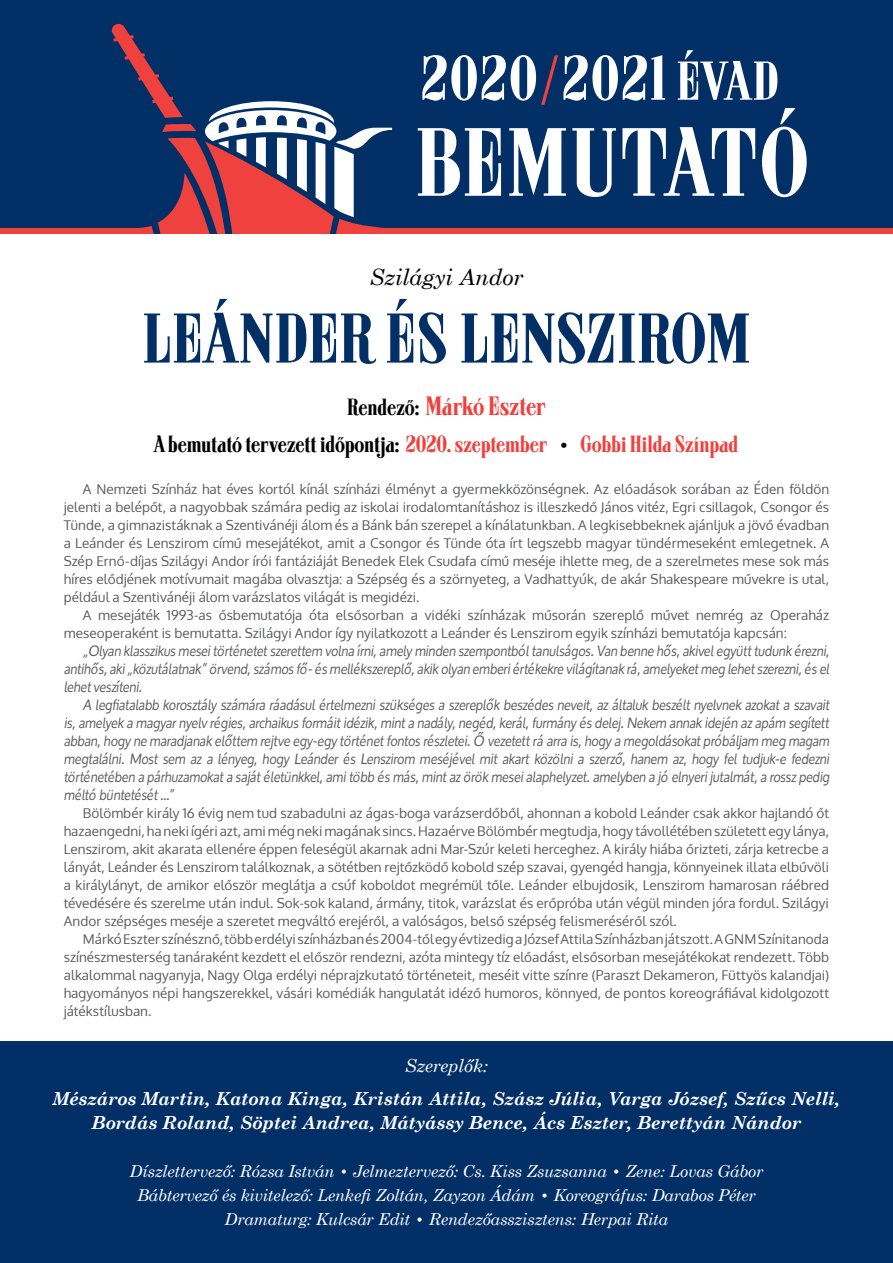
<style>
.page{position:relative;width:893px;height:1263px;background:#fff}
.page>*{position:absolute;margin:0;border:0;box-sizing:border-box;transform-origin:0 0}
.t1{font:93px "ARB08 Extreme Roman Leon";letter-spacing:.025em;color:#fff}
.t2{font:67.5px "ARB08 Extreme Roman Leon";letter-spacing:.01em;color:#022f66}
.t3{font:60px "ARB08 Extreme Roman Leon";letter-spacing:.03em;color:#fff}
.t4{font:25.5px "ARB08 Extreme Roman Leon";color:#ef413d}
.t5{font:22.5px "ARB08 Extreme Roman Leon";letter-spacing:-.005em;color:#ef413d}
.t6{font:italic 22.5px "Century Schoolbook";letter-spacing:-.005em;color:#000}
.t7{font:italic 700 18px/24px "Century Schoolbook";letter-spacing:-.01em;color:#fff;text-align:center}
.t8{font:italic 18px "Century Schoolbook";letter-spacing:-.005em;color:#fff}
.t9{font:italic 16.5px/24px "Century Schoolbook";letter-spacing:-.015em;color:#fff;text-align:center}
.t10{font:italic 14.25px/18px "Oxygen";letter-spacing:-.01em;color:#58595b;text-align:justify}
.t11{font:13.5px/18px "Oxygen";letter-spacing:.005em;color:#58595b;text-align:justify}
.s1{font-family:"Oxygen";font-weight:300;color:#ef413d}
.s2{font-size:52.5px}
.s3{font-size:22.5px;color:#000}
.s4{color:#000}
</style>
<div class="page">
<div style="left:0;top:0;width:893px;height:234px;background:#022f66"></div>
<div style="left:0;top:1042px;width:893px;height:221px;background:#022f66"></div>
<div style="left:0;top:229px;width:149px;height:12px;background:#ef413d"></div>
<svg style="left:110px;top:23px;width:282px;height:211px"></svg>
<div style="left:371px;top:229px;width:522px;height:12px;background:#ef413d"></div>
<div style="left:0;top:234px;width:893px;height:13px;background:#fff"></div>
<h3 class="t3" style="left:421px;top:43px;width:359px">2020<span class="s1">/</span>2021 <span class="s2">évad</span></h3>
<h1 class="t1" style="left:415px;top:108px;width:395px">bemutató</h1>
<h3 class="t6" style="left:370px;top:259px;width:155px">Szilágyi Andor</h3>
<h2 class="t2" style="left:142px;top:299px;width:610px">Leánder és Lenszirom</h2>
<h3 class="t4" style="left:347px;top:391px;width:200px"><span class="s3">Rendező:</span> Márkó Eszter</h3>
<h3 class="t5" style="left:155px;top:431px;width:585px"><span class="s4">A bemutató tervezett időpontja:</span> 2020. szeptember <span class="s4">•</span> Gobbi Hilda Színpad</h3>
<p class="t11" style="left:64px;top:481px;width:767px;text-indent:19px">A Nemzeti Színház hat éves kortól kínál színházi élményt a gyermekközönségnek. Az előadások sorában az Éden földön jelenti a belépőt, a nagyobbak számára pedig az iskolai irodalomtanításhoz is illeszkedő János vitéz, Egri csillagok, Csongor és Tünde, a gimnazistáknak a Szentivánéji álom és a Bánk bán szerepel a kínálatunkban. A legkisebbeknek ajánljuk a jövő évadban a Leánder és Lenszirom című mesejátékot, amit a Csongor és Tünde óta írt legszebb magyar tündérmeseként emlegetnek. A Szép Ernő-díjas Szilágyi Andor írói fantáziáját Benedek Elek Csudafa című meséje ihlette meg, de a szerelmetes mese sok más híres elődjének motívumait magába olvasztja: a Szépség és a szörnyeteg, a Vadhattyúk, de akár Shakespeare művekre is utal, például a Szentivánéji álom varázslatos világát is megidézi.</p>
<p class="t11" style="left:64px;top:606px;width:767px;text-indent:19px">A mesejáték 1993-as ősbemutatója óta elsősorban a vidéki színházak műsorán szereplő művet nemrég az Operaház meseoperaként is bemutatta. Szilágyi Andor így nyilatkozott a Leánder és Lenszirom egyik színházi bemutatója kapcsán:</p>
<p class="t10" style="left:64px;top:641px;width:767px;text-indent:19px">„Olyan klasszikus mesei történetet szerettem volna írni, amely minden szempontból tanulságos. Van benne hős, akivel együtt tudunk érezni, antihős, aki „közutálatnak” örvend, számos fő- és mellékszereplő, akik olyan emberi értékekre világítanak rá, amelyeket meg lehet szerezni, és el lehet veszíteni.</p>
<p class="t10" style="left:64px;top:695px;width:767px;text-indent:19px">A legfiatalabb korosztály számára ráadásul értelmezni szükséges a szereplők beszédes neveit, az általuk beszélt nyelvnek azokat a szavait is, amelyek a magyar nyelv régies, archaikus formáit idézik, mint a nadály, negéd, kerál, furmány és delej. Nekem annak idején az apám segített abban, hogy ne maradjanak előttem rejtve egy-egy történet fontos részletei. Ő vezetett rá arra is, hogy a megoldásokat próbáljam meg magam megtalálni. Most sem az a lényeg, hogy Leánder és Lenszirom meséjével mit akart közölni a szerző, hanem az, hogy fel tudjuk-e fedezni történetében a párhuzamokat a saját életünkkel, ami több és más, mint az örök mesei alaphelyzet. amelyben a jó elnyeri jutalmát, a rossz pedig méltó büntetését ...”</p>
<p class="t11" style="left:64px;top:805px;width:767px;text-indent:19px">Bölömbér király 16 évig nem tud szabadulni az ágas-boga varázserdőből, ahonnan a kobold Leánder csak akkor hajlandó őt hazaengedni, ha neki ígéri azt, ami még neki magának sincs. Hazaérve Bölömbér megtudja, hogy távollétében született egy lánya, Lenszirom, akit akarata ellenére éppen feleségül akarnak adni Mar-Szúr keleti herceghez. A király hiába őrizteti, zárja ketrecbe a lányát, Leánder és Lenszirom találkoznak, a sötétben rejtőzködő kobold szép szavai, gyengéd hangja, könnyeinek illata elbűvöli a királylányt, de amikor először meglátja a csúf koboldot megrémül tőle. Leánder elbujdosik, Lenszirom hamarosan ráébred tévedésére és szerelme után indul. Sok-sok kaland, ármány, titok, varázslat és erőpróba után végül minden jóra fordul. Szilágyi Andor szépséges meséje a szeretet megváltó erejéről, a valóságos, belső szépség felismeréséről szól.</p>
<p class="t11" style="left:64px;top:930px;width:767px;text-indent:19px">Márkó Eszter színésznő, több erdélyi színházban és 2004-től egy évtizedig a József Attila Színházban játszott. A GNM Színitanoda színészmesterség tanáraként kezdett el először rendezni, azóta mintegy tíz előadást, elsősorban mesejátékokat rendezett. Több alkalommal nagyanyja, Nagy Olga erdélyi néprajzkutató történeteit, meséit vitte színre (Paraszt Dekameron, Füttyös kalandjai) hagyományos népi hangszerekkel, vásári komédiák hangulatát idéző humoros, könnyed, de pontos koreográfiával kidolgozott játékstílusban.</p>
<h3 class="t8" style="left:405px;top:1052px;width:85px">Szereplők:</h3>
<h3 class="t7" style="left:53px;top:1085px;width:789px">Mészáros Martin, Katona Kinga, Kristán Attila, Szász Júlia, Varga József, Szűcs Nelli,<br>Bordás Roland, Söptei Andrea, Mátyássy Bence, Ács Eszter, Berettyán Nándor</h3>
<p class="t9" style="left:130px;top:1158px;width:635px">Díszlettervező: Rózsa István • Jelmeztervező: Cs. Kiss Zsuzsanna • Zene: Lovas Gábor<br>Bábtervező és kivitelező: Lenkefi Zoltán, Zayzon Ádám • Koreográfus: Darabos Péter<br>Dramaturg: Kulcsár Edit • Rendezőasszisztens: Herpai Rita</p>
</div>
